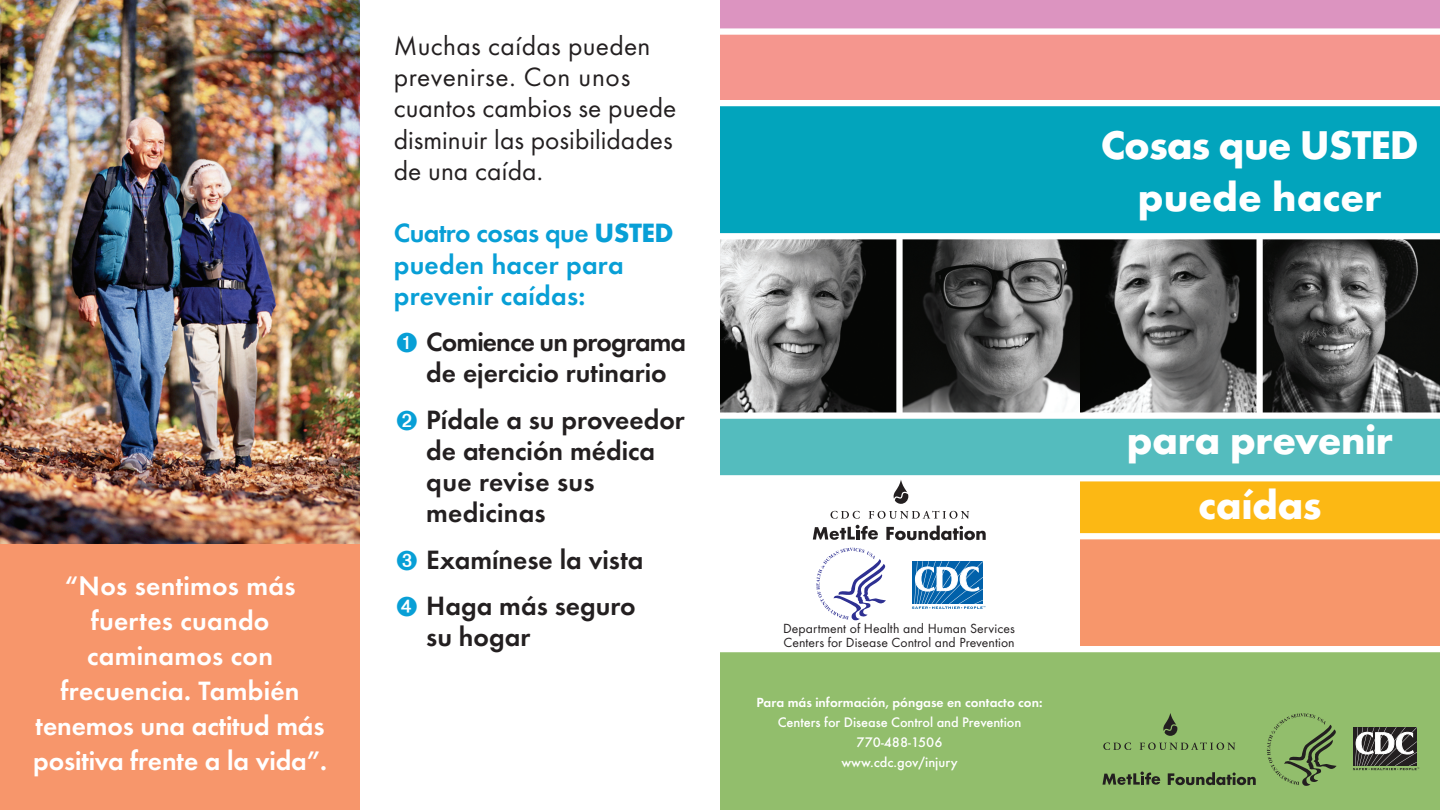
<style>
.page{position:relative;width:1440px;height:810px;background:#fff}
.page>*{position:absolute;margin:0;border:0;box-sizing:border-box;transform-origin:0 0}
.t1{font:700 41.62px/51.6px "Futura T";letter-spacing:-.01em;color:#fff;text-align:center}
.t2{font:600 27.5px/31.2px "Futura T";color:#231f20}
.t3{font:600 27.5px/35px "Futura T";letter-spacing:.01em;color:#fff;text-align:center}
.t4{font:27.5px/31.2px "Futura T";color:#231f20}
.t5{font:600 27.5px/31.2px "Futura T";letter-spacing:.01em;color:#089fd6}
.t6{font:500 14.38px/20px "Futura T";letter-spacing:-.005em;color:#fff;text-align:center}
.t7{font:13.75px/13.8px "Futura T";letter-spacing:.005em;color:#231f20}
.t8{font:600 13.75px "Futura T";color:#fff}
.s1{font-weight:700}
.s2{color:#089fd6}
</style>
<div class="page">
<svg style="left:813px;top:525px;width:65px;height:15px"></svg>
<svg style="left:886px;top:526px;width:100px;height:14px"></svg>
<svg style="left:816px;top:548px;width:70px;height:72px"></svg>
<div style="left:720px;top:648px;width:720px;height:162px;background:#92be6c"></div>
<img style="left:720px;top:239px;width:720px;height:173px">
<div style="left:1080px;top:478px;width:360px;height:57px;background:#fcb814"></div>
<div style="left:720px;top:415px;width:720px;height:64px;background:#54bcbe"></div>
<div style="left:720px;top:0;width:720px;height:31px;background:#dc94c0"></div>
<div style="left:1080px;top:535px;width:360px;height:115px;background:#f7966b"></div>
<div style="left:720px;top:102px;width:720px;height:135px;background:#02a4bc"></div>
<div style="left:1080px;top:533px;width:360px;height:6px;background:#fff"></div>
<div style="left:720px;top:646px;width:720px;height:6px;background:#fff"></div>
<div style="left:0;top:480px;width:360px;height:330px;background:#f7966b"></div>
<img style="left:0;top:0;width:360px;height:544px">
<div style="left:720px;top:412px;width:720px;height:7px;background:#fff"></div>
<div style="left:720px;top:233px;width:720px;height:6px;background:#fff"></div>
<div style="left:1257px;top:236px;width:6px;height:181px;background:#fff"></div>
<div style="left:720px;top:31px;width:720px;height:71px;background:#f5968e"></div>
<div style="left:720px;top:28px;width:720px;height:7px;background:#fff"></div>
<div style="left:720px;top:100px;width:720px;height:6px;background:#fff"></div>
<div style="left:896px;top:235px;width:7px;height:181px;background:#fff"></div>
<div style="left:720px;top:475px;width:720px;height:6px;background:#fff"></div>
<svg style="left:912px;top:561px;width:73px;height:48px"></svg>
<svg style="left:1353px;top:727px;width:66px;height:43px;background:#676962"></svg>
<svg style="left:1267px;top:713px;width:70px;height:73px"></svg>
<svg style="left:1103px;top:772px;width:57px;height:13px"></svg>
<svg style="left:1168px;top:772px;width:88px;height:13px"></svg>
<svg style="left:831px;top:511px;width:29px;height:8px"></svg>
<svg style="left:869px;top:511px;width:100px;height:8px"></svg>
<svg style="left:894px;top:480px;width:14px;height:24px"></svg>
<svg style="left:1103px;top:743px;width:28px;height:7px"></svg>
<svg style="left:1140px;top:742px;width:95px;height:8px"></svg>
<svg style="left:1163px;top:713px;width:14px;height:23px"></svg>
<p class="t3" style="left:33px;top:568px;width:295px">“Nos sentimos más fuertes cuando caminamos con frecuencia. También tenemos una actitud más positiva frente a la vida”.</p>
<p class="t4" style="left:394px;top:30px;width:284px">Muchas caídas pueden prevenirse. Con unos cuantos cambios se puede disminuir las posibilidades de una caída.</p>
<p class="t5" style="left:394px;top:217px;width:281px">Cuatro cosas que <span class="s1">USTED </span>pueden hacer para prevenir caídas:</p>
<p class="t2" style="left:396px;top:326px;width:292px;text-align:center"><span class="s2">➊</span> Comience un programa de ejercicio rutinario</p>
<p class="t2" style="left:426px;top:403px;width:260px;text-indent:-30px"><span class="s2">➋</span> Pídale a su proveedor de atención médica que revise sus medicinas</p>
<p class="t2" style="left:396px;top:536px;width:249px;line-height:46.2px"><span class="s2">➌</span> Examínese la vista<br><span class="s2">➍</span> Haga más seguro</p>
<p class="t2" style="left:426px;top:621px;width:106px">su hogar</p>
<h1 class="t1" style="left:1101px;top:119px;width:319px">Cosas que USTED puede hacer</h1>
<p class="t7" style="left:783px;top:622px;width:233px">Department of Health and Human Services<br>Centers for Disease Control and Prevention</p>
<p class="t8" style="left:757px;top:694px;width:287px">Para más información, póngase en contacto con:</p>
<p class="t6" style="left:778px;top:712px;width:245px">Centers for Disease Control and Prevention<br>770-488-1506<br>www.cdc.gov/injury</p>
<h1 class="t1" style="left:1127px;top:408px;width:268px;line-height:65px">para prevenir caídas</h1>
</div>
